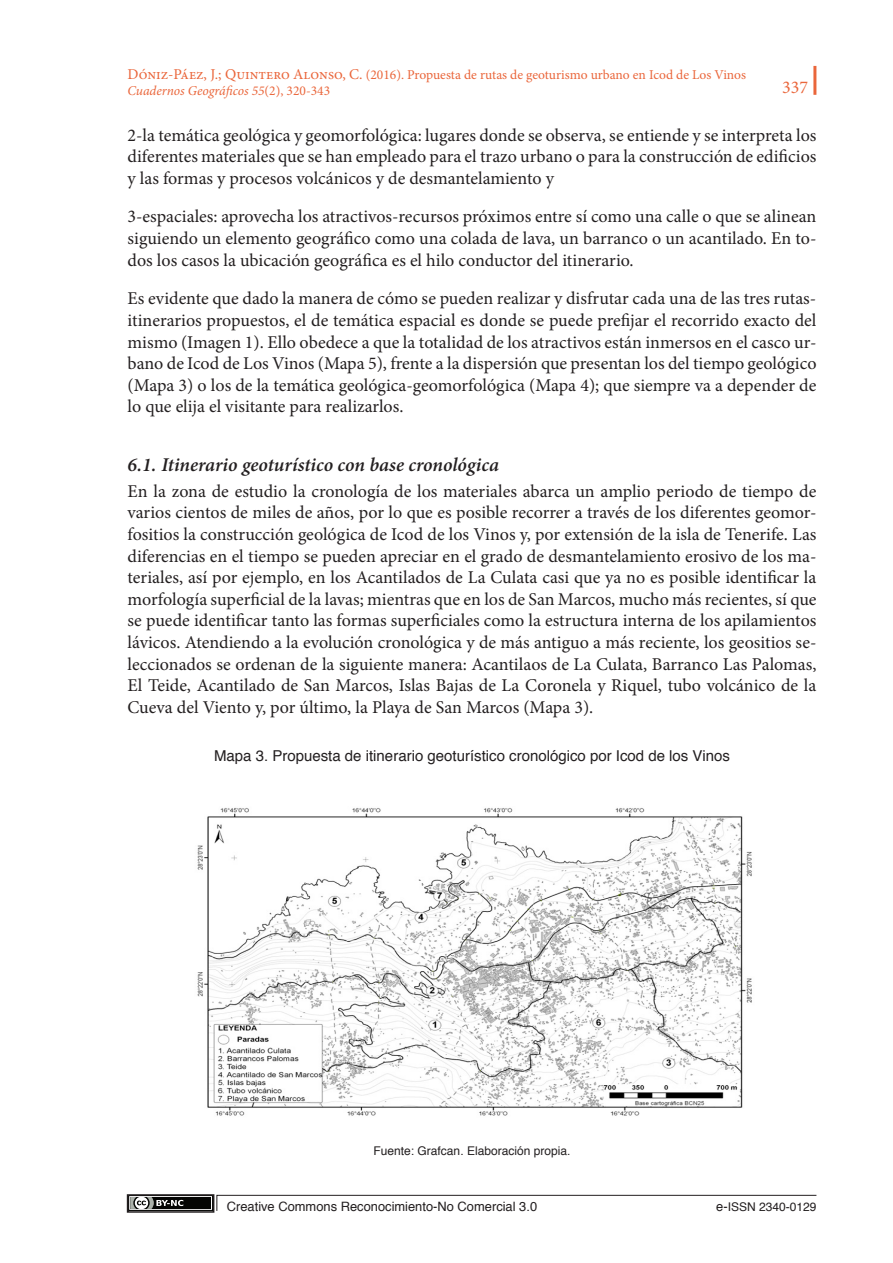
<style>
.page{position:relative;width:893px;height:1263px;background:#fff}
.page>*{position:absolute;margin:0;border:0;box-sizing:border-box;transform-origin:0 0}
.t1{font:italic 600 19.5px "Minion Pro";letter-spacing:-.005em;color:#231f20}
.t2{font:18px/21.6px "Minion Pro";color:#231f20;text-align:justify}
.t3{font:18px "Minion Pro";color:#ea663b}
.LEYENDAS{font:15px "Helvetica";color:#231f20}
.t4{font:13.5px/16.2px "Minion Pro";color:#ea663b}
.t5{font:12.9px "Helvetica";color:#231f20}
.Piesdefoto{font:12px "Helvetica";color:#231f20}
.s1{font-size:15px}
.s2{font-style:italic}
.s3{font-size:12.9px}
</style>
<div class="page">
<hr style="left:813px;top:66px;width:3px;height:29px;background:#ea663b">
<div style="left:130px;top:1197px;width:81px;height:12px;background:#040503"></div>
<svg style="left:130px;top:1197px;width:53px;height:12px"></svg>
<div style="left:127px;top:1194px;width:87px;height:19px;border:2px solid #231f20"></div>
<svg style="left:216px;top:1194px;width:601px;height:17px"></svg>
<img style="left:197px;top:808px;width:555px;height:308px">
<p class="t4" style="left:128px;top:66px;width:620px"><span class="s1">Dóniz-Páez, J.; Quintero Alonso, C.</span> (2016). Propuesta de rutas de geoturismo urbano en Icod de Los Vinos<br><span class="s2">Cuadernos Geográficos 55</span>(2), 320-343</p>
<p class="t2" style="left:128px;top:124px;width:690px">2-la temática geológica y geomorfológica: lugares donde se observa, se entiende y se interpreta los diferentes materiales que se han empleado para el trazo urbano o para la construcción de edificios y las formas y procesos volcánicos y de desmantelamiento y</p>
<p class="t2" style="left:128px;top:206px;width:690px">3-espaciales: aprovecha los atractivos-recursos próximos entre sí como una calle o que se alinean siguiendo un elemento geográfico como una colada de lava, un barranco o un acantilado. En to&shy;dos los casos la ubicación geográfica es el hilo conductor del itinerario.</p>
<p class="t2" style="left:128px;top:288px;width:690px">Es evidente que dado la manera de cómo se pueden realizar y disfrutar cada una de las tres rutas&shy;itinerarios propuestos, el de temática espacial es donde se puede prefijar el recorrido exacto del mismo (Imagen 1). Ello obedece a que la totalidad de los atractivos están inmersos en el casco ur&shy;bano de Icod de Los Vinos (Mapa 5), frente a la dispersión que presentan los del tiempo geológico (Mapa 3) o los de la temática geológica-geomorfológica (Mapa 4); que siempre va a depender de lo que elija el visitante para realizarlos.</p>
<p class="t3" style="left:782px;top:75px;width:27px">337</p>
<p class="t1" style="left:128px;top:451px;width:373px">6.1. Itinerario geoturístico con base cronológica</p>
<p class="t2" style="left:128px;top:480px;width:690px">En la zona de estudio la cronología de los materiales abarca un amplio periodo de tiempo de varios cientos de miles de años, por lo que es posible recorrer a través de los diferentes geomor&shy;fositios la construcción geológica de Icod de los Vinos y, por extensión de la isla de Tenerife. Las diferencias en el tiempo se pueden apreciar en el grado de desmantelamiento erosivo de los ma&shy;teriales, así por ejemplo, en los Acantilados de La Culata casi que ya no es posible identificar la morfología superficial de la lavas; mientras que en los de San Marcos, mucho más recientes, sí que se puede identificar tanto las formas superficiales como la estructura interna de los apilamientos lávicos. Atendiendo a la evolución cronológica y de más antiguo a más reciente, los geositios se&shy;leccionados se ordenan de la siguiente manera: Acantilaos de La Culata, Barranco Las Palomas, El Teide, Acantilado de San Marcos, Islas Bajas de La Coronela y Riquel, tubo volcánico de la Cueva del Viento y, por último, la Playa de San Marcos (Mapa 3).</p>
<p class="LEYENDAS" style="left:214px;top:744px;width:517px">Mapa 3. Propuesta de itinerario geoturístico cronológico por Icod de los Vinos</p>
<p class="Piesdefoto" style="left:374px;top:1142px;width:198px">Fuente: Grafcan. Elaboración propia.</p>
<p class="t5" style="left:227px;top:1196px;width:312px">Creative Commons Reconocimiento-No Comercial 3.0</p>
<p class="Piesdefoto" style="left:716px;top:1197px;width:102px"><span class="s3">e-</span>ISSN 2340-0129</p>
</div>
